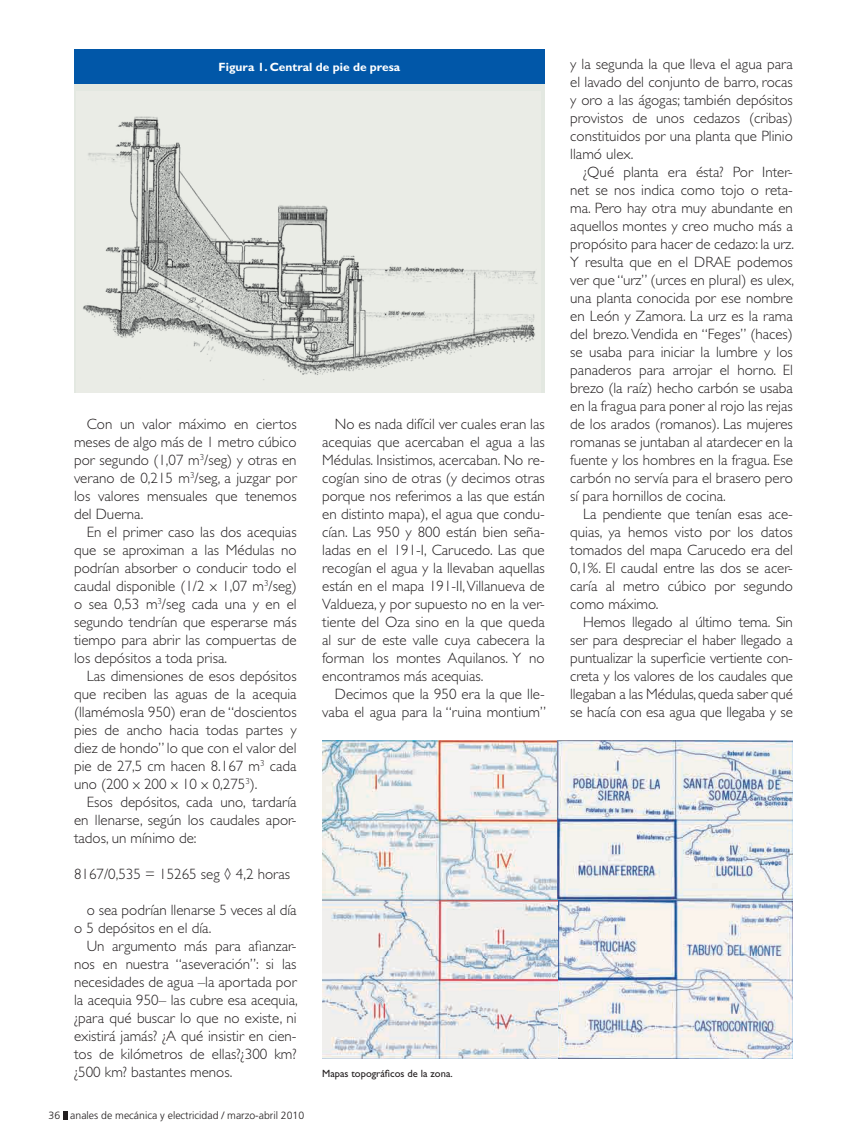
<style>
.page{position:relative;width:867px;height:1143px;background:#fff}
.page>*{position:absolute;margin:0;border:0;box-sizing:border-box;transform-origin:0 0}
.t1{font:300 15px/18px "Gill Sans Std";color:#231f20;text-align:justify}
.t2{font:700 12px "Gill Sans Std";color:#fff}
.t3{font:300 10.5px "Frutiger LT Std";color:#231f20}
.t4{font:10.5px "Gill Sans Std";color:#231f20}
</style>
<div class="page">
<svg style="left:63px;top:1111px;width:4px;height:8px"></svg>
<div style="left:74px;top:49px;width:471px;height:36px;background:#0157a8"></div>
<div style="left:74px;top:85px;width:471px;height:308px;background:#eaece6"></div>
<img style="left:83px;top:116px;width:454px;height:264px">
<img style="left:322px;top:741px;width:471px;height:318px">
<svg style="left:322px;top:900px;width:235px;height:159px;background:#e4e3e4"></svg>
<svg style="left:322px;top:741px;width:235px;height:158px;fill:#f2f1ee"></svg>
<svg style="left:558px;top:741px;width:235px;height:158px;fill:#f1f2ed"></svg>
<p class="t2" style="left:219px;top:59px;width:183px">Figura 1. Central de pie de presa</p>
<p class="t1" style="left:74px;top:415px;width:224px;text-indent:13px">Con un valor máximo en ciertos meses de algo más de 1 metro cúbico por segundo (1,07 m<sup>3</sup>/seg) y otras en verano de 0,215 m<sup>3</sup>/seg, a juzgar por los valores mensuales que tenemos del Duerna.</p>
<p class="t1" style="left:74px;top:523px;width:224px;text-indent:13px">En el primer caso las dos acequias que se aproximan a las Médulas no podrían absorber o conducir todo el caudal disponible (1/2 x 1,07 m<sup>3</sup>/seg) o sea 0,53 m<sup>3</sup>/seg cada una y en el segundo tendrían que esperarse más tiempo para abrir las compuertas de los depósitos a toda prisa.</p>
<p class="t1" style="left:74px;top:667px;width:224px;text-indent:13px">Las dimensiones de esos depósitos que reciben las aguas de la acequia (llamémosla 950) eran de “doscientos pies de ancho hacia todas partes y diez de hondo” lo que con el valor del pie de 27,5 cm hacen 8.167 m<sup>3</sup> cada uno (200 x 200 x 10 x 0,275<sup>3</sup>).</p>
<p class="t1" style="left:74px;top:793px;width:224px;text-indent:13px">Esos depósitos, cada uno, tardaría en llenarse, según los caudales apor&shy;tados, un mínimo de:</p>
<p class="t1" style="left:74px;top:865px;width:218px">8167/0,535 = 15265 seg ◊ 4,2 horas</p>
<p class="t1" style="left:74px;top:901px;width:224px;text-indent:13px">o sea podrían llenarse 5 veces al día o 5 depósitos en el día.</p>
<p class="t1" style="left:74px;top:937px;width:225px;text-indent:13px">Un argumento más para afianzar&shy;nos en nuestra “aseveración”: si las necesidades de agua –la aportada por la acequia 950– las cubre esa acequia, ¿para qué buscar lo que no existe, ni existirá jamás? ¿A qué insistir en cien&shy;tos de kilómetros de ellas?¿300 km? ¿500 km? bastantes menos.</p>
<p class="t3" style="left:49px;top:1110px;width:257px">36 anales de mecánica y electricidad / marzo-abril 2010</p>
<p class="t1" style="left:322px;top:415px;width:224px;text-indent:13px">No es nada difícil ver cuales eran las acequias que acercaban el agua a las Médulas. Insistimos, acercaban. No re&shy;cogían sino de otras (y decimos otras porque nos referimos a las que están en distinto mapa), el agua que condu&shy;cían. Las 950 y 800 están bien seña&shy;ladas en el 191-I, Carucedo. Las que recogían el agua y la llevaban aquellas están en el mapa 191-II, Villanueva de Valdueza, y por supuesto no en la ver&shy;tiente del Oza sino en la que queda al sur de este valle cuya cabecera la forman los montes Aquilanos. Y no encontramos más acequias.</p>
<p class="t1" style="left:322px;top:685px;width:225px;text-align:right">Decimos que la 950 era la que lle&shy;vaba el agua para la “ruina montium”</p>
<p class="t4" style="left:322px;top:1067px;width:132px">Mapas topográficos de la zona.</p>
<p class="t1" style="left:570px;top:55px;width:224px">y la segunda la que lleva el agua para el lavado del conjunto de barro, rocas y oro a las ágogas; también depósitos provistos de unos cedazos (cribas) constituidos por una planta que Plinio llamó ulex.</p>
<p class="t1" style="left:570px;top:163px;width:225px;text-indent:13px">¿Qué planta era ésta? Por Inter&shy;net se nos indica como tojo o reta&shy;ma. Pero hay otra muy abundante en aquellos montes y creo mucho más a propósito para hacer de cedazo: la urz.<br>Y resulta que en el DRAE podemos ver que “urz” (urces en plural) es ulex, una planta conocida por ese nombre en León y Zamora. La urz es la rama del brezo. Vendida en “Feges” (haces) se usaba para iniciar la lumbre y los panaderos para arrojar el horno. El brezo (la raíz) hecho carbón se usaba en la fragua para poner al rojo las rejas de los arados (romanos). Las mujeres romanas se juntaban al atardecer en la fuente y los hombres en la fragua. Ese carbón no servía para el brasero pero sí para hornillos de cocina.</p>
<p class="t1" style="left:570px;top:505px;width:224px;text-indent:13px">La pendiente que tenían esas ace&shy;quias, ya hemos visto por los datos tomados del mapa Carucedo era del 0,1%. El caudal entre las dos se acer&shy;caría al metro cúbico por segundo como máximo.</p>
<p class="t1" style="left:570px;top:613px;width:224px;text-indent:13px">Hemos llegado al último tema. Sin ser para despreciar el haber llegado a puntualizar la superficie vertiente con&shy;creta y los valores de los caudales que llegaban a las Médulas, queda saber qué se hacía con esa agua que llegaba y se</p>
</div>
